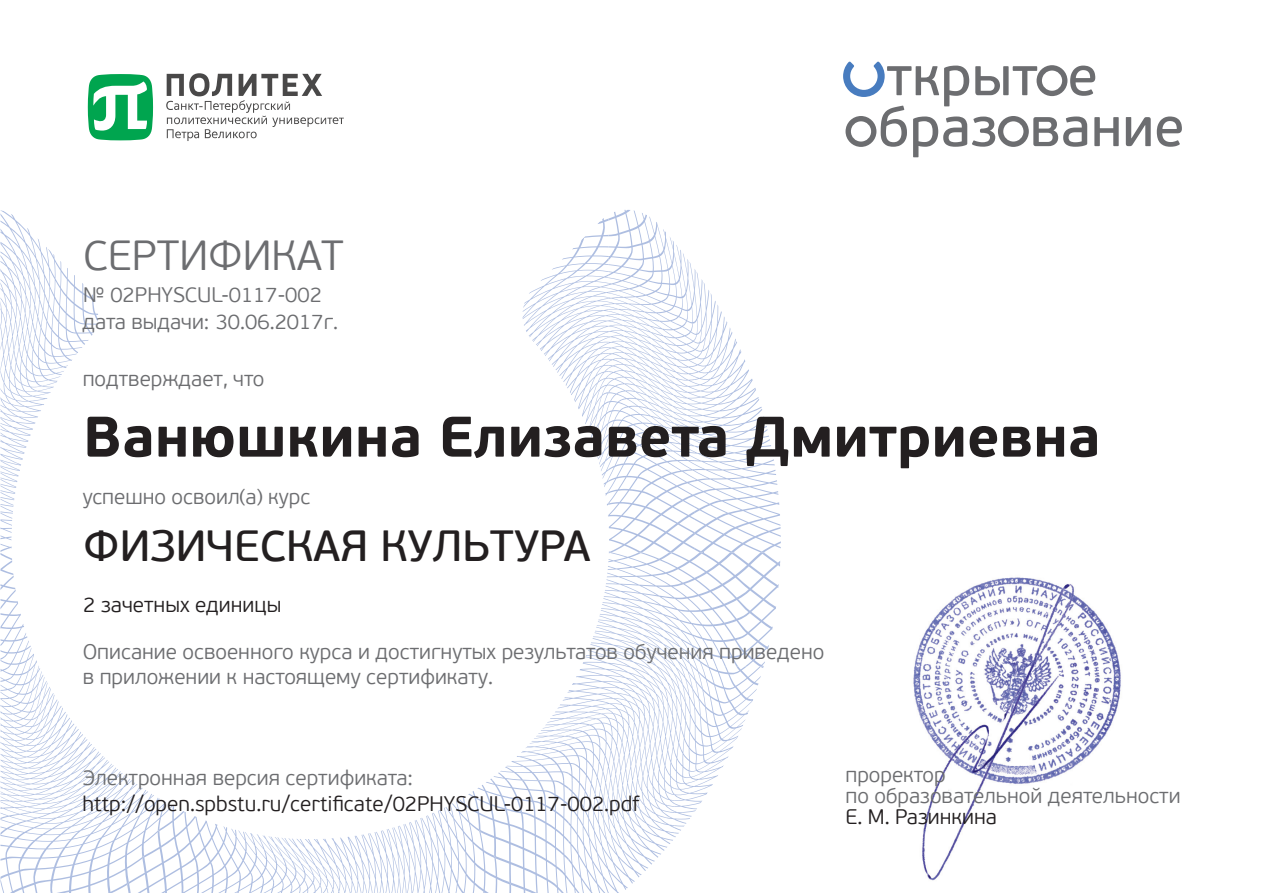
<style>
.page{position:relative;width:1263px;height:893px;background:#fff}
.page>*{position:absolute;margin:0;border:0;box-sizing:border-box;transform-origin:0 0}
.t1{font:700 57px "PF Beau Sans Pro";color:#231f20}
.t2{font:43.5px "PF Beau Sans Pro Bbook";color:#231f20}
.t3{font:300 42px "PF Beau Sans Pro";color:#6c6d70}
.t4{font:300 21px/25.2px "PF Beau Sans Pro";color:#6c6d70}
.t5{font:300 21px "PF Beau Sans Pro";color:#231f20}
</style>
<div class="page">
<svg style="left:524px;top:210px;width:245px;height:342px"></svg>
<svg style="left:0;top:210px;width:98px;height:342px"></svg>
<svg style="left:0;top:553px;width:160px;height:340px"></svg>
<svg style="left:127px;top:799px;width:336px;height:94px"></svg>
<svg style="left:463px;top:552px;width:317px;height:341px"></svg>
<svg style="left:490px;top:666px;width:274px;height:227px"></svg>
<svg style="left:843px;top:62px;width:276px;height:95px"></svg>
<svg style="left:1126px;top:117px;width:25px;height:29px"></svg>
<svg style="left:1157px;top:116px;width:25px;height:31px"></svg>
<svg style="left:166px;top:73px;width:178px;height:68px"></svg>
<svg style="left:88px;top:74px;width:65px;height:66px"></svg>
<img style="left:913px;top:577px;width:208px;height:304px">
<h3 class="t3" style="left:83px;top:231px;width:262px">СЕРТИФИКАТ</h3>
<p class="t4" style="left:83px;top:282px;width:240px">№ 02PHYSCUL-0117-002</p>
<p class="t4" style="left:82px;top:310px;width:257px">дата выдачи: 30.06.2017г.</p>
<p class="t4" style="left:83px;top:366px;width:183px">подтверждает, что</p>
<h1 class="t1" style="left:83px;top:401px;width:1019px">Ванюшкина Елизавета Дмитриевна</h1>
<p class="t4" style="left:83px;top:485px;width:229px">успешно освоил(а) курс</p>
<h2 class="t2" style="left:83px;top:521px;width:509px">ФИЗИЧЕСКАЯ КУЛЬТУРА</h2>
<p class="t5" style="left:83px;top:593px;width:199px">2 зачетных единицы</p>
<p class="t4" style="left:83px;top:639px;width:743px">Описание освоенного курса и достигнутых результатов обучения приведено в приложении к настоящему сертификату.</p>
<p class="t4" style="left:83px;top:766px;width:332px">Электронная версия сертификата:</p>
<p class="t5" style="left:82px;top:792px;width:558px">http://open.spbstu.ru/certificate/02PHYSCUL-0117-002.pdf</p>
<p class="t4" style="left:845px;top:764px;width:337px;line-height:21px">проректор<br>по образовательной деятельности</p>
<p class="t5" style="left:845px;top:805px;width:153px">Е. М. Разинкина</p>
</div>
